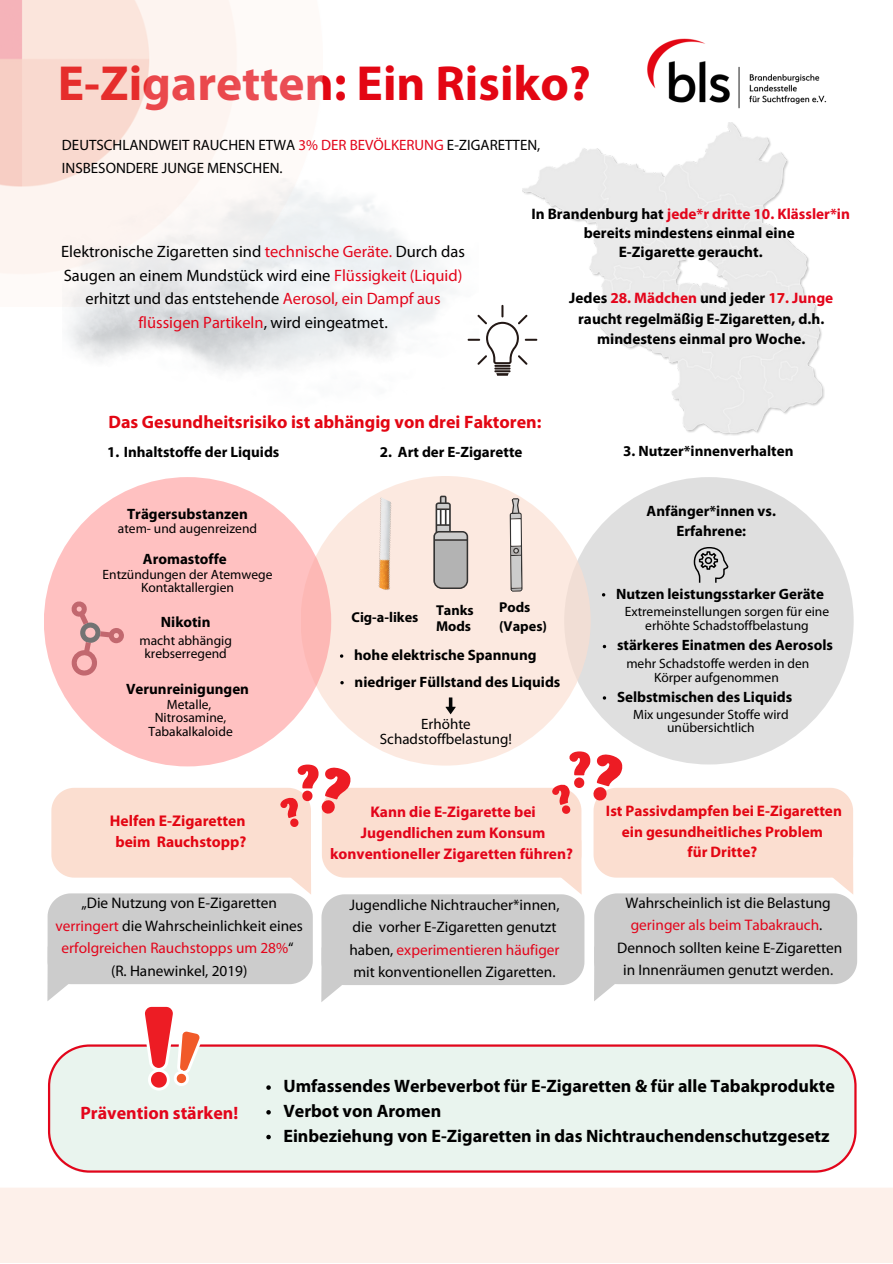
<style>
.page{position:relative;width:893px;height:1264px;background:#fff}
.page>*{position:absolute;margin:0;border:0;box-sizing:border-box;transform-origin:0 0}
.t1{font:700 49.5px "Myriad Pro";color:#e30613}
.t2{font:700 18px "Myriad Pro";color:#000}
.t3{font:700 18px "Myriad Pro";color:#e30613}
.t4{font:700 18px "Myriad Pro";color:#e3051b}
.t5{font:16.5px/23.5px "Myriad Pro";color:#000;text-align:center}
.t6{font:700 15.6px "Myriad Pro";color:#e30613}
.t7{font:700 15.45px/20.5px "Myriad Pro";color:#e3051b;text-align:center}
.t8{font:15.3px/22.5px "Myriad Pro";color:#000;text-align:center}
.t9{font:700 15.3px/20.2px "Myriad Pro";color:#e30613;text-align:center}
.t10{font:700 15.15px/20.2px "Myriad Pro";color:#000;text-align:center}
.t11{font:700 15px/20.2px "Myriad Pro";color:#000;text-align:center}
.t12{font:15px "Myriad Pro";color:#000}
.t13{font:700 14.25px "Myriad Pro";color:#000}
.t14{font:13.5px/13.5px "Myriad Pro";color:#000;text-align:center}
.s1{color:#e3051b}
.s2{color:#e30613}
</style>
<div class="page">
<img style="left:647px;top:38px;width:180px;height:85px">
<div style="left:0;top:1187px;width:892px;height:75px;background:#fdf0ea"></div>
<img style="left:0;top:0;width:237px;height:274px">
<img style="left:62px;top:169px;width:391px;height:202px">
<div style="left:48px;top:1090px;width:808px;height:82px;background:#e9f4ee"></div>
<div style="left:564px;top:477px;width:289px;height:287px;background:#dfdfdf;border-radius:50%"></div>
<div style="left:300px;top:476px;width:290px;height:289px;background:#fce9e0;border-radius:50%"></div>
<svg style="left:340px;top:681px;width:4px;height:3px"></svg>
<svg style="left:433px;top:495px;width:133px;height:97px"></svg>
<img style="left:342px;top:497px;width:50px;height:93px">
<svg style="left:693px;top:547px;width:35px;height:36px"></svg>
<svg style="left:467px;top:305px;width:55px;height:71px"></svg>
<svg style="left:445px;top:697px;width:10px;height:17px"></svg>
<img style="left:522px;top:123px;width:302px;height:312px">
<svg style="left:48px;top:751px;width:809px;height:339px"></svg>
<svg style="left:266px;top:1110px;width:5px;height:4px"></svg>
<svg style="left:266px;top:1134px;width:5px;height:5px"></svg>
<div style="left:44px;top:477px;width:287px;height:289px;background:#ffc1c1;border-radius:50%"></div>
<svg style="left:71px;top:601px;width:53px;height:75px"></svg>
<p class="t1" style="left:58px;top:62px;width:534px">E-Zigaretten: Ein Risiko?</p>
<p class="t12" style="left:62px;top:139px;width:480px">DEUTSCHLANDWEIT RAUCHEN ETWA <span class="s1">3% DER BEVÖLKERUNG</span> E-ZIGARETTEN,</p>
<p class="t12" style="left:62px;top:161px;width:222px">INSBESONDERE JUNGE MENSCHEN.</p>
<p class="t5" style="left:61px;top:241px;width:405px">Elektronische Zigaretten sind <span class="s1">technische Geräte.</span> Durch das Saugen an einem Mundstück wird eine <span class="s1">Flüssigkeit (Liquid) </span>erhitzt und das entstehende <span class="s1">Aerosol, ein Dampf aus flüssigen Partikeln</span>, wird eingeatmet.</p>
<p class="t10" style="left:531px;top:205px;width:320px;line-height:19px">In Brandenburg hat <span class="s1">jede*r dritte 10. Klässler*in </span>bereits mindestens einmal eine</p>
<p class="t10" style="left:618px;top:243px;width:145px">E-Zigarette geraucht.</p>
<p class="t10" style="left:569px;top:289px;width:265px">Jedes <span class="s1">28. Mädchen</span> und jeder <span class="s2">17.</span> <span class="s1">Junge </span>raucht regelmäßig E-Zigaretten, d.h. mindestens einmal pro Woche.</p>
<p class="t3" style="left:108px;top:415px;width:434px">Das Gesundheitsrisiko ist abhängig von drei Faktoren:</p>
<p class="t11" style="left:107px;top:443px;width:174px">1. Inhaltstoffe der Liquids</p>
<p class="t11" style="left:379px;top:443px;width:144px">2. Art der E-Zigarette</p>
<p class="t11" style="left:623px;top:442px;width:172px">3. Nutzer*innenverhalten</p>
<p class="t11" style="left:127px;top:505px;width:122px">Trägersubstanzen</p>
<p class="t14" style="left:118px;top:523px;width:141px">atem- und augenreizend</p>
<p class="t11" style="left:143px;top:550px;width:85px">Aromastoffe</p>
<p class="t14" style="left:103px;top:568px;width:171px">Entzündungen der Atemwege</p>
<p class="t14" style="left:141px;top:582px;width:94px">Kontaktallergien</p>
<p class="t11" style="left:161px;top:613px;width:51px">Nikotin</p>
<p class="t14" style="left:139px;top:634px;width:94px">macht abhängig</p>
<p class="t14" style="left:145px;top:648px;width:84px">krebserregend</p>
<p class="t11" style="left:126px;top:680px;width:124px">Verunreinigungen</p>
<p class="t14" style="left:167px;top:698px;width:46px">Metalle,</p>
<p class="t14" style="left:155px;top:712px;width:73px">Nitrosamine,</p>
<p class="t14" style="left:148px;top:725px;width:86px">Tabakalkaloide</p>
<p class="t6" style="left:110px;top:814px;width:137px">Helfen E-Zigaretten</p>
<p class="t6" style="left:115px;top:835px;width:132px">beim Rauchstopp?</p>
<p class="t8" style="left:55px;top:893px;width:249px">„Die Nutzung von E-Zigaretten <span class="s1">verringert</span> die Wahrscheinlichkeit eines <span class="s1">erfolgreichen Rauchstopps um 28%</span>“</p>
<p class="t8" style="left:111px;top:960px;width:138px">(R. Hanewinkel, 2019)</p>
<p class="t13" style="left:351px;top:611px;width:68px">Cig-a-likes</p>
<p class="t13" style="left:436px;top:604px;width:39px">Tanks</p>
<p class="t13" style="left:436px;top:620px;width:37px">Mods</p>
<p class="t13" style="left:499px;top:601px;width:33px">Pods</p>
<p class="t13" style="left:499px;top:620px;width:49px">(Vapes)</p>
<p class="t11" style="left:354px;top:646px;width:184px">hohe elektrische Spannung</p>
<p class="t11" style="left:354px;top:672px;width:207px">niedriger Füllstand des Liquids</p>
<p class="t12" style="left:421px;top:718px;width:51px">Erhöhte</p>
<p class="t12" style="left:380px;top:732px;width:134px">Schadstoffbelastung!</p>
<p class="t7" style="left:330px;top:803px;width:244px">Kann die E-Zigarette bei<br>Jugendlichen zum Konsum konventioneller Zigaretten führen?</p>
<p class="t8" style="left:349px;top:894px;width:211px;text-align:left">Jugendliche Nichtraucher*innen, die vorher E-Zigaretten genutzt haben, <span class="s1">experimentieren häufiger </span>mit konventionellen Zigaretten.</p>
<p class="t11" style="left:646px;top:502px;width:131px">Anfänger*innen vs.<br>Erfahrene:</p>
<p class="t11" style="left:616px;top:585px;width:209px">Nutzen leistungsstarker Geräte</p>
<p class="t14" style="left:624px;top:606px;width:206px">Extremeinstellungen sorgen für eine erhöhte Schadstoffbelastung</p>
<p class="t11" style="left:617px;top:636px;width:217px">stärkeres Einatmen des Aerosols</p>
<p class="t14" style="left:626px;top:658px;width:184px">mehr Schadstoffe werden in den<br>Körper aufgenommen</p>
<p class="t11" style="left:617px;top:688px;width:177px">Selbstmischen des Liquids</p>
<p class="t14" style="left:633px;top:708px;width:157px">Mix ungesunder Stoffe wird unübersichtlich</p>
<p class="t9" style="left:606px;top:802px;width:237px">Ist Passivdampfen bei E-Zigaretten ein gesundheitliches Problem</p>
<p class="t9" style="left:687px;top:843px;width:71px">für Dritte?</p>
<p class="t8" style="left:617px;top:892px;width:226px">Wahrscheinlich ist die Belastung <span class="s1">geringer als beim Tabakrauch</span>.<br>Dennoch sollten keine E-Zigaretten in Innenräumen genutzt werden.</p>
<p class="t4" style="left:80px;top:1105px;width:159px">Prävention stärken!</p>
<p class="t2" style="left:283px;top:1078px;width:553px">Umfassendes Werbeverbot für E-Zigaretten &amp; für alle Tabakprodukte</p>
<p class="t2" style="left:283px;top:1103px;width:159px">Verbot von Aromen</p>
<p class="t2" style="left:283px;top:1128px;width:547px">Einbeziehung von E-Zigaretten in das Nichtrauchendenschutzgesetz</p>
</div>
